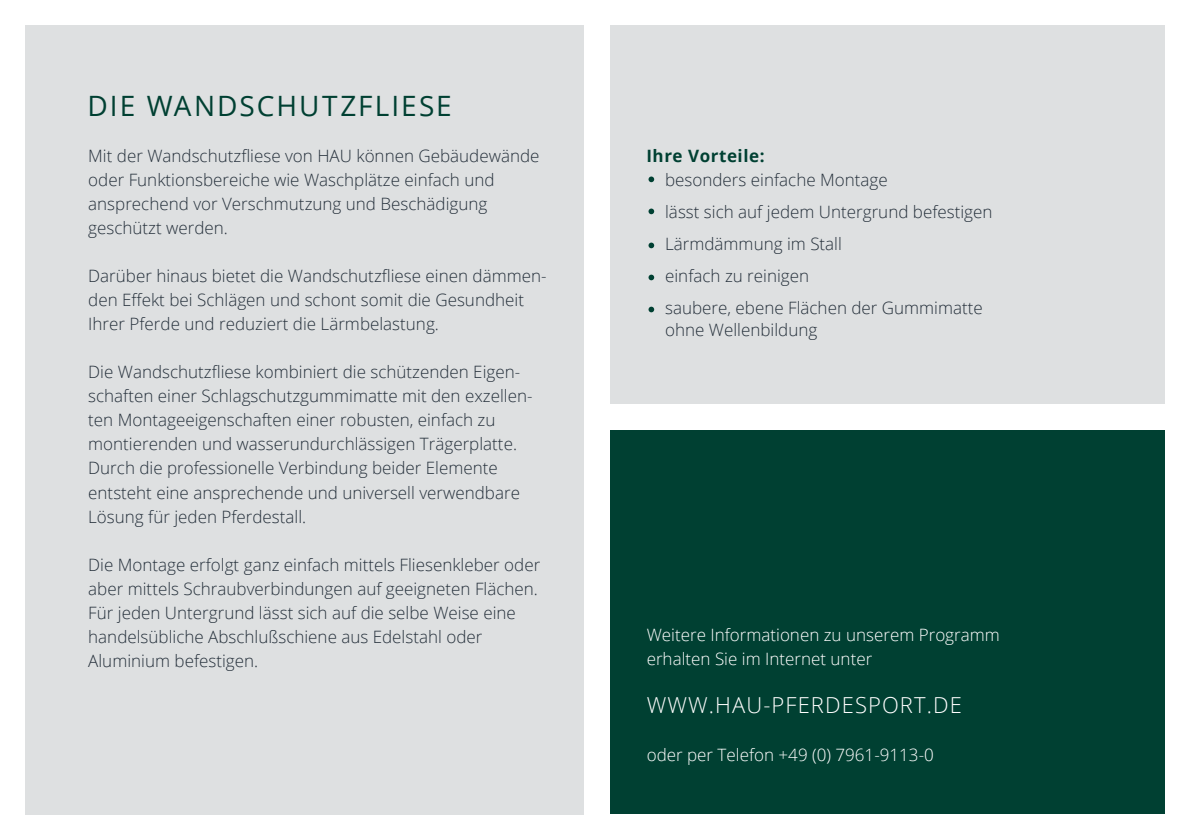
<style>
.page{position:relative;width:1191px;height:840px;background:#fff}
.page>*{position:absolute;margin:0;border:0;box-sizing:border-box;transform-origin:0 0}
.t1{font:28px "Open Sans";letter-spacing:.07em;color:#004032}
.t2{font:300 22px "Open Sans";letter-spacing:.05em;color:#fff}
.t3{font:300 17px/24px "Open Sans";color:#25303b}
.t4{font:300 17px/24px "Open Sans";color:#fff}
.t5{font:700 17px "Open Sans";letter-spacing:.03em;color:#004032}
</style>
<div class="page">
<div style="left:610px;top:25px;width:581px;height:396px;background:#dee0e1"></div>
<div style="left:610px;top:418px;width:581px;height:395px;background:#004032"></div>
<div style="left:25px;top:25px;width:568px;height:789px;background:#dee0e1"></div>
<svg style="left:648px;top:176px;width:6px;height:6px"></svg>
<svg style="left:648px;top:208px;width:6px;height:6px"></svg>
<svg style="left:648px;top:242px;width:6px;height:6px"></svg>
<svg style="left:648px;top:306px;width:6px;height:6px"></svg>
<svg style="left:648px;top:274px;width:6px;height:6px"></svg>
<div style="left:597px;top:404px;width:594px;height:25px;background:#fff"></div>
<div style="left:584px;top:0;width:26px;height:839px;background:#fff"></div>
<div style="left:1165px;top:0;width:26px;height:839px;background:#fff"></div>
<h1 class="t1" style="left:88px;top:86px;width:366px">DIE WANDSCHUTZFLIESE</h1>
<p class="t3" style="left:88px;top:143px;width:453px">Mit der Wandschutzfliese von HAU können Gebäudewände oder Funktionsbereiche wie Waschplätze einfach und ansprechend vor Verschmutzung und Beschädigung geschützt werden.</p>
<p class="t3" style="left:88px;top:263px;width:460px">Darüber hinaus bietet die Wandschutzfliese einen dämmen&shy;den Effekt bei Schlägen und schont somit die Gesundheit<br>Ihrer Pferde und reduziert die Lärmbelastung.</p>
<p class="t3" style="left:88px;top:359px;width:446px">Die Wandschutzfliese kombiniert die schützenden Eigen&shy;schaften einer Schlagschutzgummimatte mit den exzellen&shy;ten Montageeigenschaften einer robusten, einfach zu montierenden und wasserundurchlässigen Trägerplatte.<br>Durch die professionelle Verbindung beider Elemente entsteht eine ansprechende und universell verwendbare Lösung für jeden Pferdestall.</p>
<p class="t3" style="left:88px;top:551px;width:453px">Die Montage erfolgt ganz einfach mittels Fliesenkleber oder aber mittels Schraubverbindungen auf geeigneten Flächen.<br>Für jeden Untergrund lässt sich auf die selbe Weise eine handelsübliche Abschlußschiene aus Edelstahl oder Aluminium befestigen.</p>
<p class="t5" style="left:646px;top:144px;width:120px">Ihre Vorteile:</p>
<p class="t3" style="left:665px;top:163px;width:329px;line-height:32px">besonders einfache Montage<br>lässt sich auf jedem Untergrund befestigen<br>Lärmdämmung im Stall<br>einfach zu reinigen<br>saubere, ebene Flächen der Gummimatte</p>
<p class="t3" style="left:665px;top:317px;width:154px">ohne Wellenbildung</p>
<p class="t4" style="left:646px;top:621px;width:355px">Weitere Informationen zu unserem Programm erhalten Sie im Internet unter</p>
<p class="t2" style="left:646px;top:689px;width:317px">WWW.HAU-PFERDESPORT.DE</p>
<p class="t4" style="left:646px;top:741px;width:289px">oder per Telefon +49 (0) 7961-9113-0</p>
</div>
